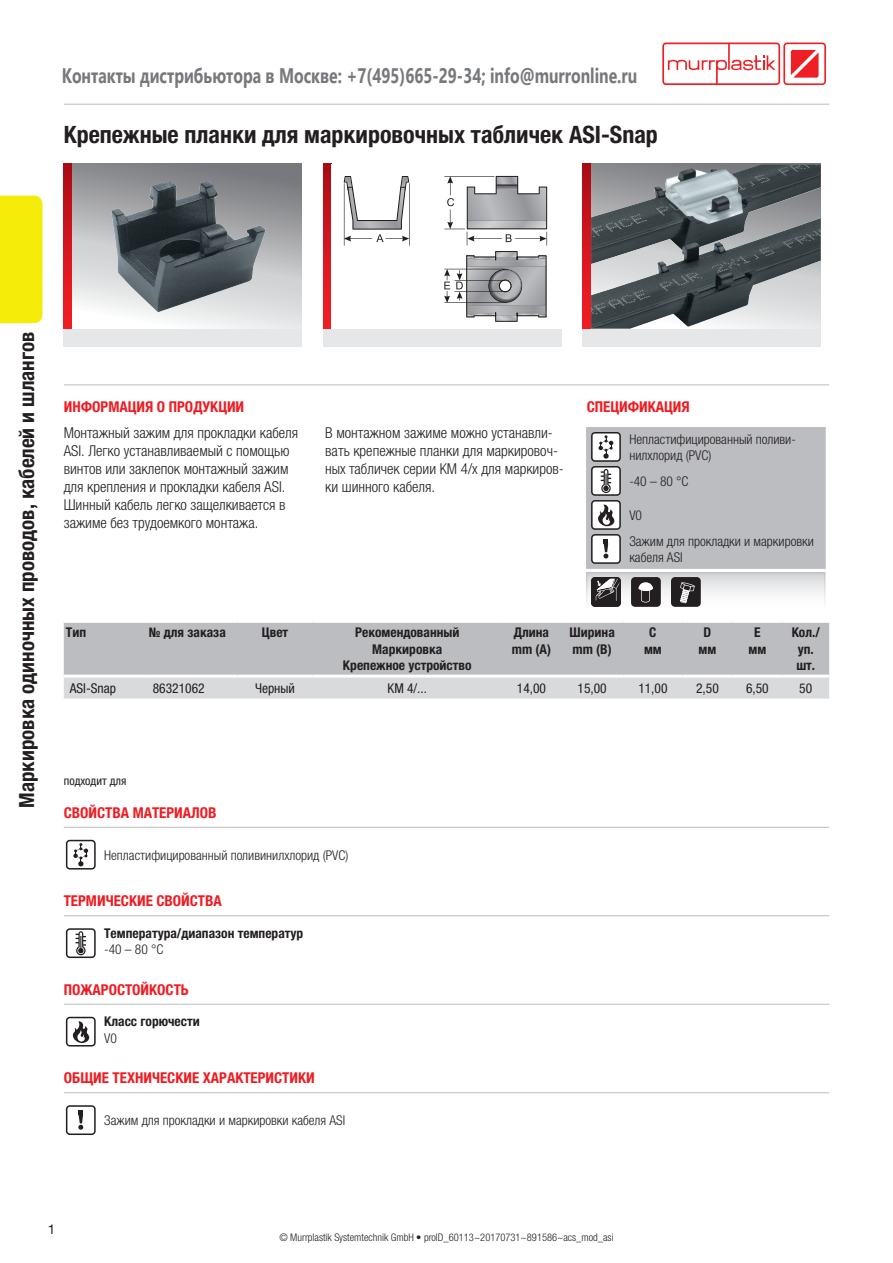
<style>
.page{position:relative;width:893px;height:1263px;background:#fff}
.page>*{position:absolute;margin:0;border:0;box-sizing:border-box;transform-origin:0 0}
.PRODUKTNAME{font:700 condensed 24px "Helvetica Neue LTW1 G";color:#231f20}
.t1{font:700 21px "Segoe UI";color:#76787b;scale:.75 1}
.Register{font:700 condensed 21px "Helvetica Neue LTW1 G";color:#231f20}
.FT_Produkttext{font:300 condensed 15px/18px "Helvetica Neue LTW1 G";color:#231f20}
.Informationen{font:700 condensed 15px "Helvetica Neue LTW1 G";color:#ee1d23}
.Technische_Daten{font:300 condensed 13.5px/16.2px "Helvetica Neue LTW1 G";color:#231f20}
.UEBERSCHRIFT_ZENTRIE{font:700 condensed 13.5px/16.2px "Helvetica Neue LTW1 G";color:#231f20;text-align:center}
.Technische_Daten_Übe{font:700 condensed 13.5px "Helvetica Neue LTW1 G";color:#231f20}
.SPALTE_VARIABEL_ZENT{font:condensed 13.5px "Helvetica Neue LTW1 G";color:#231f20}
.SPALTE_VARIABEL_LINK{font:condensed 13.5px "Helvetica Neue LTW1 G";color:#231f20}
.UEBERSCHRIFT_LINKS{font:700 condensed 13.5px "Helvetica Neue LTW1 G";color:#231f20}
.Seitenzahl{font:13.5px "Helvetica Neue LT Pro";color:#231f20}
.passend_fuer{font:condensed 12px "Helvetica Neue LTW1 G";color:#231f20}
.FUSSZEILE_DATENBLATT{font:300 condensed 10.5px "Helvetica Neue LTW1 G";color:#231f20}
</style>
<div class="page">
<svg style="left:662px;top:43px;width:164px;height:42px"></svg>
<hr style="left:64px;top:104px;width:765px;height:1px;background:#bcbdc0">
<div style="left:0;top:196px;width:43px;height:127px;background:#f5ec09"></div>
<svg style="left:64px;top:164px;width:8px;height:166px"></svg>
<svg style="left:72px;top:164px;width:230px;height:166px"></svg>
<img style="left:111px;top:181px;width:155px;height:132px">
<div style="left:64px;top:330px;width:238px;height:17px;background:#e6e7e9"></div>
<svg style="left:323px;top:164px;width:9px;height:166px"></svg>
<svg style="left:344px;top:176px;width:203px;height:146px"></svg>
<div style="left:323px;top:330px;width:238px;height:17px;background:#e6e7e9"></div>
<svg style="left:583px;top:164px;width:8px;height:166px"></svg>
<svg style="left:591px;top:164px;width:230px;height:166px;background:#777d80"></svg>
<img style="left:693px;top:165px;width:68px;height:9px">
<div style="left:583px;top:330px;width:238px;height:17px;background:#e6e7e9"></div>
<hr style="left:64px;top:384px;width:765px;height:1px;background:#bcbdc0">
<svg style="left:586px;top:427px;width:240px;height:142px;background:#bebfc1"></svg>
<svg style="left:589px;top:575px;width:234px;height:32px"></svg>
<div style="left:587px;top:573px;width:238px;height:38px;border:1px solid #bcbdc0"></div>
<svg style="left:591px;top:577px;width:30px;height:30px"></svg>
<div style="left:631px;top:577px;width:30px;height:30px;background:#231f20;border-radius:4px"></div>
<svg style="left:638px;top:582px;width:15px;height:20px"></svg>
<div style="left:671px;top:577px;width:30px;height:30px;background:#231f20;border-radius:4px"></div>
<svg style="left:680px;top:582px;width:15px;height:21px"></svg>
<svg style="left:64px;top:623px;width:765px;height:75px;background:#c4c5c8"></svg>
<hr style="left:64px;top:675px;width:83px;height:3px;background:#fff">
<hr style="left:147px;top:675px;width:90px;height:3px;background:#fff">
<hr style="left:237px;top:675px;width:76px;height:3px;background:#fff">
<hr style="left:313px;top:675px;width:189px;height:3px;background:#fff">
<hr style="left:502px;top:675px;width:59px;height:3px;background:#fff">
<hr style="left:561px;top:675px;width:62px;height:3px;background:#fff">
<hr style="left:623px;top:675px;width:59px;height:3px;background:#fff">
<hr style="left:682px;top:675px;width:50px;height:3px;background:#fff">
<hr style="left:732px;top:675px;width:50px;height:3px;background:#fff">
<hr style="left:782px;top:675px;width:47px;height:3px;background:#fff">
<hr style="left:64px;top:827px;width:765px;height:1px;background:#bcbdc0">
<svg style="left:66px;top:840px;width:30px;height:29px"></svg>
<div style="left:67px;top:841px;width:27px;height:27px;background:#fff;border-radius:2px"></div>
<svg style="left:73px;top:843px;width:15px;height:23px"></svg>
<hr style="left:64px;top:915px;width:765px;height:1px;background:#bcbdc0">
<svg style="left:66px;top:928px;width:30px;height:30px"></svg>
<div style="left:67px;top:930px;width:27px;height:26px;background:#fff;border-radius:2px"></div>
<svg style="left:76px;top:931px;width:10px;height:24px"></svg>
<hr style="left:64px;top:1004px;width:765px;height:1px;background:#bcbdc0">
<svg style="left:66px;top:1017px;width:30px;height:29px"></svg>
<div style="left:67px;top:1018px;width:27px;height:27px;background:#fff;border-radius:2px"></div>
<svg style="left:73px;top:1021px;width:16px;height:22px"></svg>
<hr style="left:64px;top:1092px;width:765px;height:1px;background:#bcbdc0">
<svg style="left:66px;top:1105px;width:30px;height:30px"></svg>
<div style="left:67px;top:1107px;width:27px;height:26px;background:#fff;border-radius:2px"></div>
<svg style="left:78px;top:1110px;width:5px;height:20px"></svg>
<h2 class="t1" style="left:62px;top:60px;width:769px">Контакты дистрибьютора в Москве: +7(495)665-29-34; info@murronline.ru</h2>
<p class="PRODUKTNAME" style="left:64px;top:120px;width:596px">Крепежные планки для маркировочных табличек ASI-Snap</p>
<p class="Register" style="left:14px;top:808px;width:478px;rotate:-90deg">Маркировка одиночных проводов, кабелей и шлангов</p>
<p class="Informationen" style="left:64px;top:397px;width:182px">ИНФОРМАЦИЯ О ПРОДУКЦИИ</p>
<p class="Informationen" style="left:587px;top:397px;width:104px">СПЕЦИФИКАЦИЯ</p>
<p class="FT_Produkttext" style="left:64px;top:424px;width:236px">Монтажный зажим для прокладки кабеля ASI. Легко устанавливаемый с помощью винтов или заклепок монтажный зажим для крепления и прокладки кабеля ASI.<br>Шинный кабель легко защелкивается в зажиме без трудоемкого монтажа.</p>
<p class="FT_Produkttext" style="left:325px;top:424px;width:240px">В монтажном зажиме можно устанавли&shy;вать крепежные планки для маркировоч&shy;ных табличек серии KM 4/x для маркиров&shy;ки шинного кабеля.</p>
<p class="Technische_Daten" style="left:629px;top:431px;width:168px">Непластифицированный поливи&shy;нилхлорид (PVC)</p>
<p class="Technische_Daten" style="left:629px;top:473px;width:61px">-40 – 80 °C</p>
<p class="Technische_Daten" style="left:629px;top:507px;width:14px">V0</p>
<p class="Technische_Daten" style="left:629px;top:533px;width:186px">Зажим для прокладки и маркировки кабеля ASI</p>
<p class="UEBERSCHRIFT_LINKS" style="left:66px;top:624px;width:22px">Тип</p>
<p class="UEBERSCHRIFT_LINKS" style="left:149px;top:624px;width:78px">№ для заказа</p>
<p class="UEBERSCHRIFT_ZENTRIE" style="left:262px;top:624px;width:28px">Цвет</p>
<p class="UEBERSCHRIFT_ZENTRIE" style="left:355px;top:624px;width:106px">Рекомендованный</p>
<p class="UEBERSCHRIFT_ZENTRIE" style="left:372px;top:641px;width:72px">Маркировка</p>
<p class="UEBERSCHRIFT_ZENTRIE" style="left:343px;top:657px;width:130px">Крепежное устройство</p>
<p class="UEBERSCHRIFT_ZENTRIE" style="left:514px;top:624px;width:37px">Длина</p>
<p class="UEBERSCHRIFT_ZENTRIE" style="left:512px;top:641px;width:41px">mm (A)</p>
<p class="UEBERSCHRIFT_ZENTRIE" style="left:570px;top:624px;width:47px">Ширина</p>
<p class="UEBERSCHRIFT_ZENTRIE" style="left:573px;top:641px;width:41px">mm (B)</p>
<p class="UEBERSCHRIFT_ZENTRIE" style="left:649px;top:624px;width:9px">C</p>
<p class="UEBERSCHRIFT_ZENTRIE" style="left:644px;top:641px;width:19px">мм</p>
<p class="UEBERSCHRIFT_ZENTRIE" style="left:704px;top:624px;width:9px">D</p>
<p class="UEBERSCHRIFT_ZENTRIE" style="left:699px;top:641px;width:19px">мм</p>
<p class="UEBERSCHRIFT_ZENTRIE" style="left:754px;top:624px;width:8px">E</p>
<p class="UEBERSCHRIFT_ZENTRIE" style="left:748px;top:641px;width:19px">мм</p>
<p class="UEBERSCHRIFT_ZENTRIE" style="left:792px;top:624px;width:30px">Кол./ уп.</p>
<p class="UEBERSCHRIFT_ZENTRIE" style="left:796px;top:657px;width:20px">шт.</p>
<p class="SPALTE_VARIABEL_LINK" style="left:70px;top:680px;width:48px">ASI-Snap</p>
<p class="SPALTE_VARIABEL_LINK" style="left:153px;top:680px;width:53px">86321062</p>
<p class="SPALTE_VARIABEL_ZENT" style="left:255px;top:680px;width:41px">Черный</p>
<p class="SPALTE_VARIABEL_ZENT" style="left:388px;top:680px;width:41px">KM 4/...</p>
<p class="SPALTE_VARIABEL_ZENT" style="left:517px;top:680px;width:31px">14,00</p>
<p class="SPALTE_VARIABEL_ZENT" style="left:578px;top:680px;width:31px">15,00</p>
<p class="SPALTE_VARIABEL_ZENT" style="left:638px;top:680px;width:31px">11,00</p>
<p class="SPALTE_VARIABEL_ZENT" style="left:696px;top:680px;width:24px">2,50</p>
<p class="SPALTE_VARIABEL_ZENT" style="left:746px;top:680px;width:24px">6,50</p>
<p class="SPALTE_VARIABEL_ZENT" style="left:799px;top:680px;width:14px">50</p>
<p class="passend_fuer" style="left:64px;top:773px;width:64px">подходит для</p>
<p class="Informationen" style="left:64px;top:803px;width:154px">СВОЙСТВА МАТЕРИАЛОВ</p>
<p class="Technische_Daten" style="left:104px;top:847px;width:246px">Непластифицированный поливинилхлорид (PVC)</p>
<p class="Informationen" style="left:64px;top:892px;width:159px">ТЕРМИЧЕСКИЕ СВОЙСТВА</p>
<p class="Technische_Daten_Übe" style="left:104px;top:925px;width:201px">Температура/диапазон температур</p>
<p class="Technische_Daten" style="left:104px;top:941px;width:61px">-40 – 80 °C</p>
<p class="Informationen" style="left:64px;top:980px;width:126px">ПОЖАРОСТОЙКОСТЬ</p>
<p class="Technische_Daten_Übe" style="left:104px;top:1013px;width:97px">Класс горючести</p>
<p class="Technische_Daten" style="left:104px;top:1030px;width:14px">V0</p>
<p class="Informationen" style="left:64px;top:1069px;width:252px">ОБЩИЕ ТЕХНИЧЕСКИЕ ХАРАКТЕРИСТИКИ</p>
<p class="Technische_Daten" style="left:104px;top:1112px;width:243px">Зажим для прокладки и маркировки кабеля ASI</p>
<p class="Seitenzahl" style="left:48px;top:1221px;width:9px">1</p>
<p class="FUSSZEILE_DATENBLATT" style="left:279px;top:1231px;width:336px">© Murrplastik Systemtechnik GmbH • proID_60113~20170731~891586~acs_mod_asi</p>
</div>
